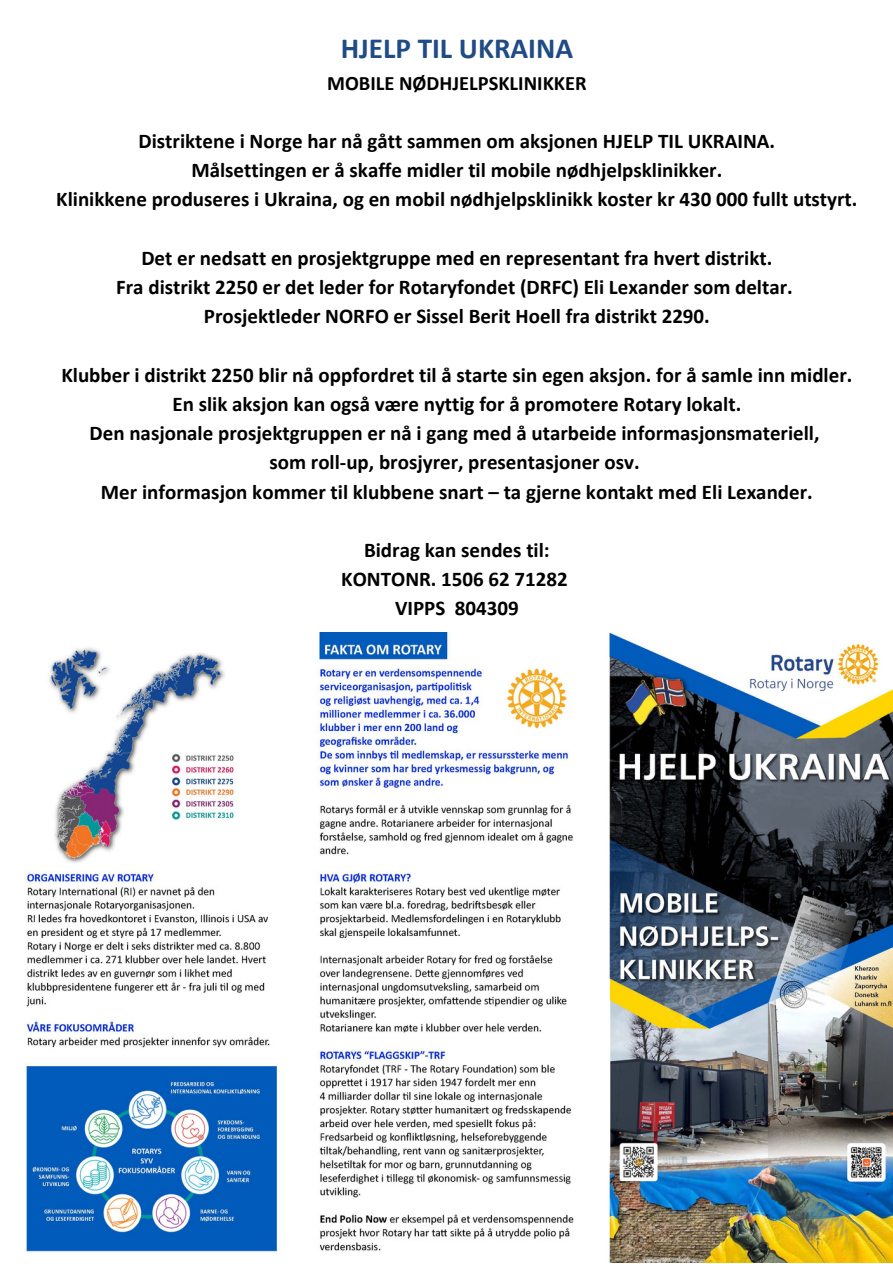
<style>
.page{position:relative;width:893px;height:1264px;background:#fff}
.page>*{position:absolute;margin:0;border:0;box-sizing:border-box;transform-origin:0 0}
.t1{font:700 29.25px "Calibri";color:#204b86}
.t2{font:700 21px "Calibri";color:#000}
.t3{font:700 20.55px "Calibri";color:#000}
</style>
<div class="page">
<img style="left:25px;top:632px;width:867px;height:630px">
<p class="t1" style="left:340px;top:36px;width:234px">HJELP TIL UKRAINA</p>
<p class="t3" style="left:327px;top:75px;width:261px">MOBILE NØDHJELPSKLINIKKER</p>
<p class="t2" style="left:138px;top:132px;width:638px">Distriktene i Norge har nå gått sammen om aksjonen HJELP TIL UKRAINA.</p>
<p class="t2" style="left:191px;top:161px;width:532px">Målsettingen er å skaffe midler til mobile nødhjelpsklinikker.</p>
<p class="t2" style="left:56px;top:190px;width:802px">Klinikkene produseres i Ukraina, og en mobil nødhjelpsklinikk koster kr 430 000 fullt utstyrt.</p>
<p class="t2" style="left:141px;top:249px;width:632px">Det er nedsatt en prosjektgruppe med en representant fra hvert distrikt.</p>
<p class="t2" style="left:116px;top:278px;width:678px">Fra distrikt 2250 er det leder for Rotaryfondet (DRFC) Eli Lexander som deltar.</p>
<p class="t2" style="left:204px;top:307px;width:507px">Prosjektleder NORFO er Sissel Berit Hoell fra distrikt 2290.</p>
<p class="t2" style="left:61px;top:366px;width:792px">Klubber i distrikt 2250 blir nå oppfordret til å starte sin egen aksjon. for å samle inn midler.</p>
<p class="t2" style="left:172px;top:395px;width:570px">En slik aksjon kan også være nyttig for å promotere Rotary lokalt.</p>
<p class="t2" style="left:90px;top:424px;width:731px">Den nasjonale prosjektgruppen er nå i gang med å utarbeide informasjonsmateriell,</p>
<p class="t2" style="left:269px;top:453px;width:372px">som roll-up, brosjyrer, presentasjoner osv.</p>
<p class="t2" style="left:101px;top:483px;width:713px">Mer informasjon kommer til klubbene snart – ta gjerne kontakt med Eli Lexander.</p>
<p class="t2" style="left:364px;top:541px;width:187px">Bidrag kan sendes til:</p>
<p class="t2" style="left:341px;top:570px;width:228px">KONTONR. 1506 62 71282</p>
<p class="t2" style="left:395px;top:599px;width:125px">VIPPS 804309</p>
</div>
